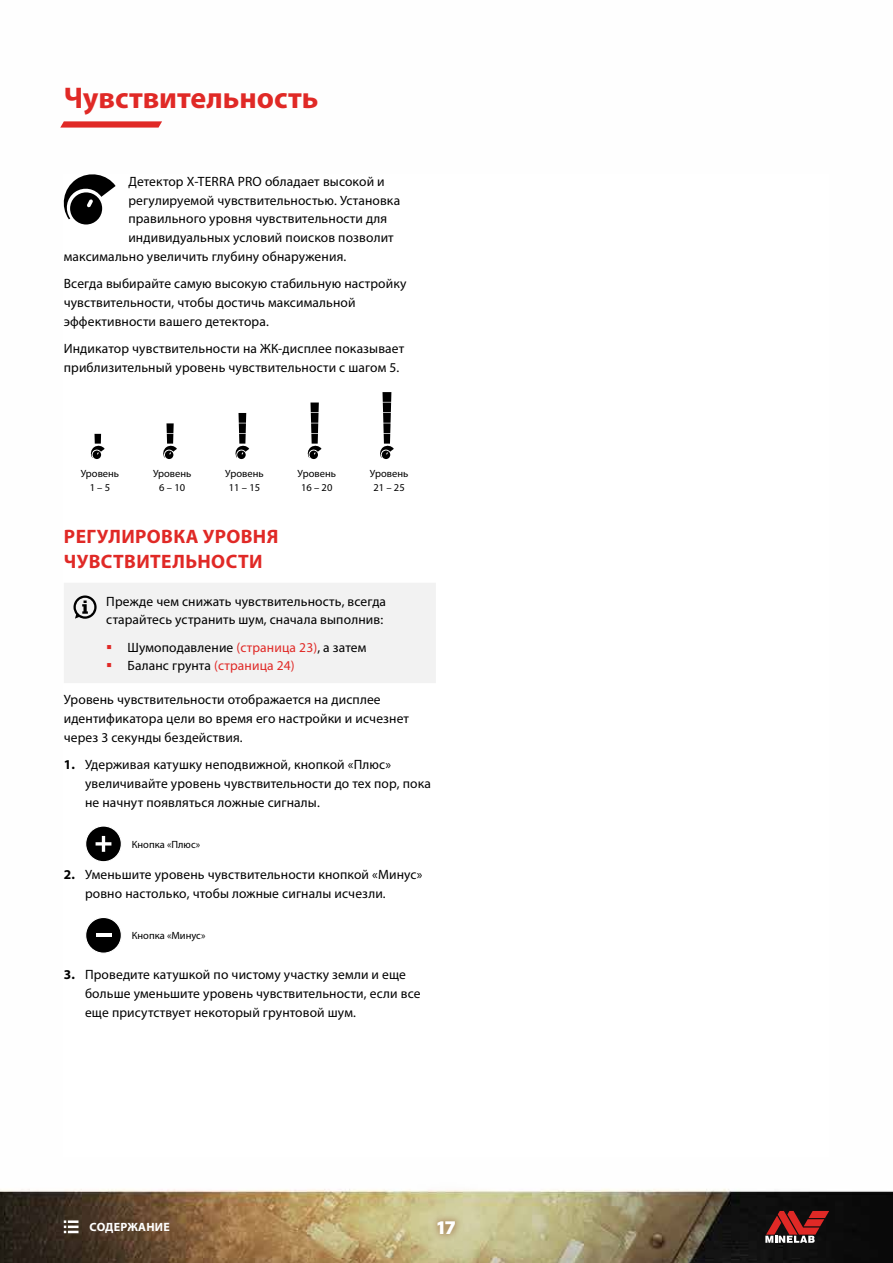
<style>
.page{position:relative;width:893px;height:1263px;background:#fff}
.page>*{position:absolute;margin:0;border:0;box-sizing:border-box;transform-origin:0 0}
.t1{font:700 30px "Myriad Pro";color:#e02926}
.t2{font:700 19.5px/24.8px "Myriad Pro";letter-spacing:.02em;color:#e02926}
.t3{font:900 18px "Industry";color:#fff}
.t4{font:13.5px/18.8px "Myriad Pro";letter-spacing:.01em;color:#000}
.t5{font:700 12px "Myriad Pro";letter-spacing:.02em;color:#fff}
.t6{font:10.5px/13.5px "Myriad Pro";color:#000;text-align:center}
.s1{color:#e02926}
.s2{font-weight:700}
</style>
<div class="page">
<img style="left:0;top:1189px;width:893px;height:74px">
<svg style="left:64px;top:1220px;width:15px;height:13px"></svg>
<svg style="left:60px;top:121px;width:102px;height:7px"></svg>
<svg style="left:398px;top:1189px;width:96px;height:74px;background:#ccc594"></svg>
<svg style="left:430px;top:1214px;width:33px;height:27px"></svg>
<svg style="left:765px;top:1211px;width:64px;height:32px;background:#7d3332"></svg>
<svg style="left:63px;top:174px;width:53px;height:50px"></svg>
<div style="left:95px;top:434px;width:6px;height:10px;background:#000"></div>
<svg style="left:90px;top:445px;width:15px;height:14px"></svg>
<div style="left:166px;top:423px;width:8px;height:10px;background:#000"></div>
<div style="left:167px;top:434px;width:6px;height:10px;background:#000"></div>
<svg style="left:163px;top:445px;width:14px;height:14px"></svg>
<div style="left:238px;top:413px;width:8px;height:10px;background:#000"></div>
<div style="left:239px;top:423px;width:7px;height:10px;background:#000"></div>
<div style="left:239px;top:434px;width:7px;height:10px;background:#000"></div>
<svg style="left:235px;top:445px;width:14px;height:14px"></svg>
<div style="left:310px;top:402px;width:9px;height:10px;background:#000"></div>
<div style="left:311px;top:413px;width:8px;height:10px;background:#000"></div>
<div style="left:311px;top:423px;width:7px;height:10px;background:#000"></div>
<div style="left:311px;top:434px;width:7px;height:10px;background:#000"></div>
<svg style="left:307px;top:445px;width:15px;height:14px"></svg>
<div style="left:382px;top:392px;width:9px;height:10px;background:#000"></div>
<div style="left:383px;top:402px;width:8px;height:10px;background:#000"></div>
<div style="left:383px;top:413px;width:8px;height:10px;background:#000"></div>
<div style="left:383px;top:423px;width:8px;height:10px;background:#000"></div>
<div style="left:384px;top:434px;width:6px;height:10px;background:#000"></div>
<svg style="left:380px;top:445px;width:14px;height:14px"></svg>
<div style="left:86px;top:826px;width:35px;height:36px;background:#000;border-radius:50%"></div>
<svg style="left:96px;top:836px;width:15px;height:16px"></svg>
<div style="left:85px;top:825px;width:37px;height:37px;border:1px solid #fff;border-radius:50%"></div>
<svg style="left:86px;top:918px;width:35px;height:35px"></svg>
<div style="left:64px;top:583px;width:372px;height:100px;background:#f2f2f2"></div>
<h1 class="t1" style="left:64px;top:78px;width:256px">Чувствительность</h1>
<p class="t4" style="left:128px;top:172px;width:258px">Детектор X‑TERRA PRO обладает высокой и</p>
<p class="t4" style="left:128px;top:190px;width:273px">регулируемой чувствительностью. Установка</p>
<p class="t4" style="left:128px;top:209px;width:260px">правильного уровня чувствительности для</p>
<p class="t4" style="left:128px;top:228px;width:267px">индивидуальных условий поисков позволит</p>
<p class="t4" style="left:64px;top:247px;width:283px">максимально увеличить глубину обнаружения.</p>
<p class="t4" style="left:64px;top:274px;width:344px">Всегда выбирайте самую высокую стабильную настройку чувствительности, чтобы достичь максимальной эффективности вашего детектора.</p>
<p class="t4" style="left:64px;top:339px;width:342px">Индикатор чувствительности на ЖК-дисплее показывает приблизительный уровень чувствительности с шагом 5.</p>
<p class="t6" style="left:81px;top:467px;width:40px">Уровень<br>1 – 5</p>
<p class="t6" style="left:153px;top:467px;width:40px">Уровень<br>6 – 10</p>
<p class="t6" style="left:225px;top:467px;width:40px">Уровень<br>11 – 15</p>
<p class="t6" style="left:298px;top:467px;width:40px">Уровень<br>16 – 20</p>
<p class="t6" style="left:370px;top:467px;width:40px">Уровень<br>21 – 25</p>
<h2 class="t2" style="left:64px;top:524px;width:216px">РЕГУЛИРОВКА УРОВНЯ<br>ЧУВСТВИТЕЛЬНОСТИ</h2>
<p class="t4" style="left:106px;top:591px;width:281px">Прежде чем снижать чувствительность, всегда старайтесь устранить шум, сначала выполнив:</p>
<p class="t4" style="left:128px;top:637px;width:240px">Шумоподавление <span class="s1">(страница 23)</span>, а затем<br>Баланс грунта <span class="s1">(страница 24)</span></p>
<p class="t4" style="left:64px;top:690px;width:347px">Уровень чувствительности отображается на дисплее идентификатора цели во время его настройки и исчезнет через 3 секунды бездействия.</p>
<p class="t4" style="left:85px;top:755px;width:348px;text-indent:-21px"><span class="s2">1.</span> Удерживая катушку неподвижной, кнопкой «Плюс» увеличивайте уровень чувствительности до тех пор, пока не начнут появляться ложные сигналы.</p>
<p class="t6" style="left:132px;top:837px;width:70px">Кнопка «Плюс»</p>
<p class="t4" style="left:85px;top:865px;width:339px;text-indent:-21px"><span class="s2">2.</span> Уменьшите уровень чувствительности кнопкой «Минус» ровно настолько, чтобы ложные сигналы исчезли.</p>
<p class="t6" style="left:132px;top:929px;width:75px">Кнопка «Минус»</p>
<p class="t4" style="left:85px;top:965px;width:337px;text-indent:-21px"><span class="s2">3.</span> Проведите катушкой по чистому участку земли и еще больше уменьшите уровень чувствительности, если все еще присутствует некоторый грунтовой шум.</p>
<p class="t5" style="left:90px;top:1219px;width:82px">СОДЕРЖАНИЕ</p>
<h3 class="t3" style="left:437px;top:1217px;width:20px">17</h3>
</div>
